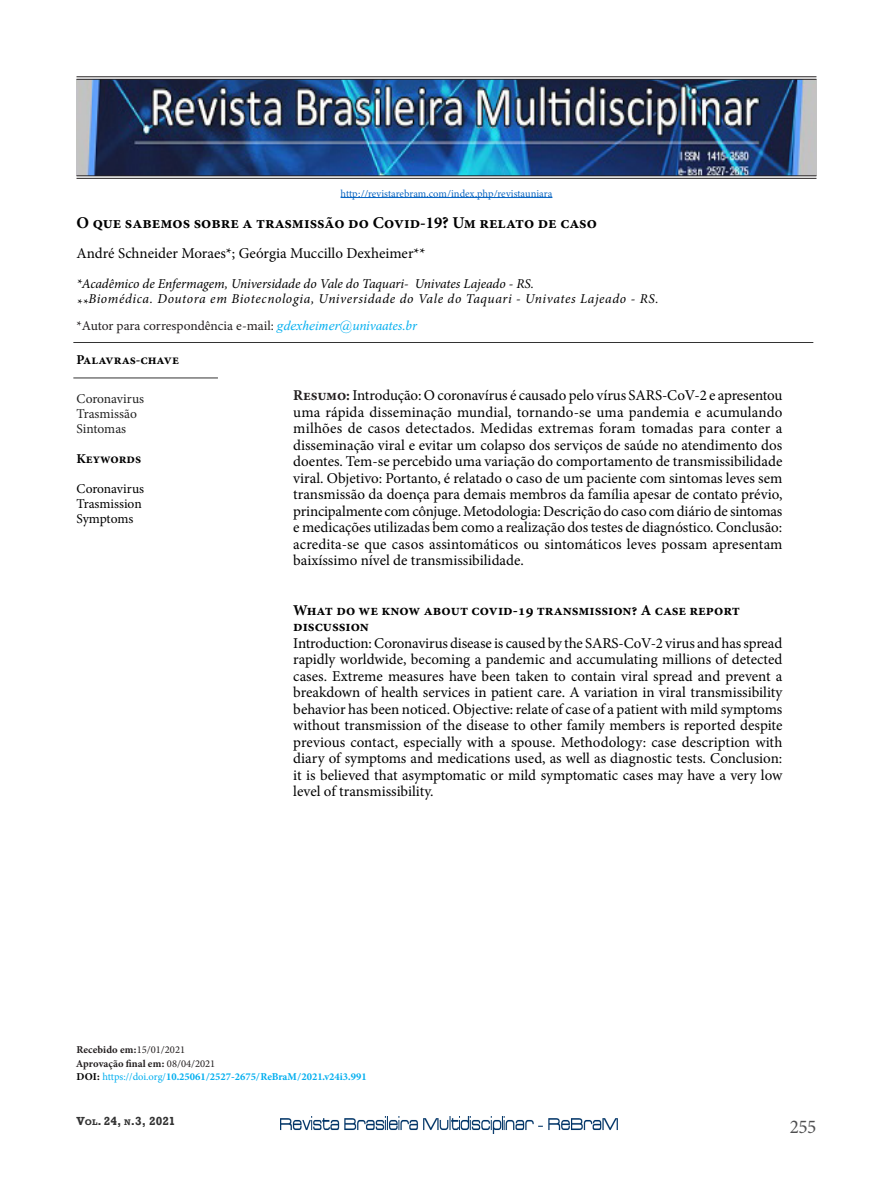
<style>
.page{position:relative;width:893px;height:1191px;background:#fff}
.page>*{position:absolute;margin:0;border:0;box-sizing:border-box;transform-origin:0 0}
.t1{font:19.5px "Minion Pro";color:#4f4f50}
.Nomes_autores{font:700 16.5px "Minion Pro";color:#000}
.Nomes_autores-2{font:15px/16.5px "Minion Pro";color:#000;text-align:justify}
.Nomes_autores-3{font:700 15px/16.5px "Minion Pro";color:#000}
.Nomes_autores-4{font:italic 13.5px "Minion Pro";letter-spacing:.03em;color:#000}
.Nomes_autores-5{font:italic 13.5px "Minion Pro";letter-spacing:-.005em;color:#000}
.Nomes_autores-6{font:13.5px "Minion Pro";letter-spacing:-.005em;color:#231f20}
.Nomes_autores-7{font:13.5px "Minion Pro";letter-spacing:-.005em;color:#000}
.Nomes_autores-8{font:13.5px "Minion Pro";letter-spacing:-.005em;color:#222}
.Nomes_autores-9{font:700 13.5px "Minion Pro";letter-spacing:-.005em;color:#000}
.t2{font:700 12px "Rockwell";color:#333}
.Corpo_do_texto{font:700 10.5px "Minion 3";color:#00aeef}
.Citação_com_recuo{font:10.5px "Minion 3";letter-spacing:-.005em;color:#0563c1}
.Corpo_do_texto-2{font:700 10.5px "Minion 3";letter-spacing:.005em;color:#231f20}
.s1{font-family:"Times New Roman";font-style:italic;color:#00aeef}
.s2{font-style:italic;color:#00aeef}
.s3{font-weight:700;color:#231f20}
.s4{font-weight:400}
.s5{color:#000}
.s6{font-family:"Minion Pro";font-weight:400}
.s7{font-size:8.4px}
</style>
<div class="page">
<img style="left:280px;top:1116px;width:338px;height:17px">
<hr style="left:341px;top:197px;width:211px;height:1px;background:#0563c1">
<hr style="left:73px;top:342px;width:740px;height:1px;background:#333">
<hr style="left:73px;top:378px;width:145px;height:1px;background:#333">
<img style="left:77px;top:80px;width:739px;height:96px">
<hr style="left:76px;top:76px;width:740px;height:1px;background:#231f20">
<hr style="left:76px;top:79px;width:740px;height:1px;background:#231f20">
<hr style="left:76px;top:176px;width:740px;height:1px;background:#231f20">
<hr style="left:76px;top:178px;width:740px;height:1px;background:#231f20">
<p class="Citação_com_recuo" style="left:341px;top:186px;width:213px">http://revistarebram.com/index.php/revistauniara</p>
<p class="Nomes_autores" style="left:76px;top:211px;width:522px">O que sabemos sobre a trasmissão do Covid-19? Um relato de caso</p>
<p class="Nomes_autores-2" style="left:76px;top:245px;width:351px">André Schneider Moraes*; Geórgia Muccillo Dexheimer**</p>
<p class="Nomes_autores-5" style="left:76px;top:274px;width:459px">*Acadêmico de Enfermagem, Universidade do Vale do Taquari- Univates Lajeado - RS.</p>
<p class="Nomes_autores-4" style="left:76px;top:289px;width:584px">**Biomédica. Doutora em Biotecnologia, Universidade do Vale do Taquari - Univates Lajeado - RS.</p>
<p class="Nomes_autores-6" style="left:76px;top:317px;width:342px">*Autor para correspondência e-mail: <span class="s1">gdexheimer@</span><span class="s2">univaates.br</span></p>
<p class="Nomes_autores-9" style="left:76px;top:350px;width:104px">Palavras-chave</p>
<p class="Nomes_autores-8" style="left:76px;top:389px;width:69px">Coronavirus</p>
<p class="Nomes_autores-8" style="left:76px;top:404px;width:62px">Trasmissão</p>
<p class="Nomes_autores-8" style="left:76px;top:419px;width:51px">Sintomas</p>
<p class="Nomes_autores-9" style="left:76px;top:449px;width:66px">Keywords</p>
<p class="Nomes_autores-7" style="left:76px;top:479px;width:69px">Coronavirus</p>
<p class="Nomes_autores-7" style="left:76px;top:494px;width:67px">Trasmission</p>
<p class="Nomes_autores-7" style="left:76px;top:509px;width:58px">Symptoms</p>
<p class="Nomes_autores-2" style="left:293px;top:387px;width:491px"><span class="s3">Resumo:</span> Introdução: O coronavírus é causado pelo vírus SARS-CoV-2 e apresentou uma rápida disseminação mundial, tornando-se uma pandemia e acumulando milhões de casos detectados. Medidas extremas foram tomadas para conter a disseminação viral e evitar um colapso dos serviços de saúde no atendimento dos doentes. Tem-se percebido uma variação do comportamento de transmissibilidade viral. Objetivo: Portanto, é relatado o caso de um paciente com sintomas leves sem transmissão da doença para demais membros da família apesar de contato prévio, principalmente com cônjuge. Metodologia: Descrição do caso com diário de sintomas e medicações utilizadas bem como a realização dos testes de diagnóstico. Conclusão: acredita-se que casos assintomáticos ou sintomáticos leves possam apresentam baixíssimo nível de transmissibilidade.</p>
<p class="Nomes_autores-3" style="left:293px;top:601px;width:448px">What do we know about covid-19 transmission? A case report discussion</p>
<p class="Nomes_autores-2" style="left:293px;top:635px;width:491px">Introduction: Coronavirus disease is caused by the SARS-CoV-2 virus and has spread rapidly worldwide, becoming a pandemic and accumulating millions of detected cases. Extreme measures have been taken to contain viral spread and prevent a breakdown of health services in patient care. A variation in viral transmissibility behavior has been noticed. Objective: relate of case of a patient with mild symptoms without transmission of the disease to other family members is reported despite previous contact, especially with a spouse. Methodology: case description with diary of symptoms and medications used, as well as diagnostic tests. Conclusion: it is believed that asymptomatic or mild symptomatic cases may have a very low level of transmissibility.</p>
<p class="Corpo_do_texto-2" style="left:76px;top:1042px;width:110px">Recebido em:<span class="s4">15/01/2021</span></p>
<p class="Corpo_do_texto-2" style="left:76px;top:1056px;width:140px">Aprovação final em: <span class="s4">08/04/2021</span></p>
<p class="Corpo_do_texto" style="left:76px;top:1069px;width:292px"><span class="s5">DOI:</span> <span class="s6">https://doi.org/</span>10.25061/2527-2675/ReBraM/2021.v24i3.991</p>
<p class="t2" style="left:76px;top:1113px;width:101px">V<span class="s7">ol</span>. 24, <span class="s7">n</span>.3, 2021</p>
<h1 class="t1" style="left:790px;top:1113px;width:28px">255</h1>
</div>
